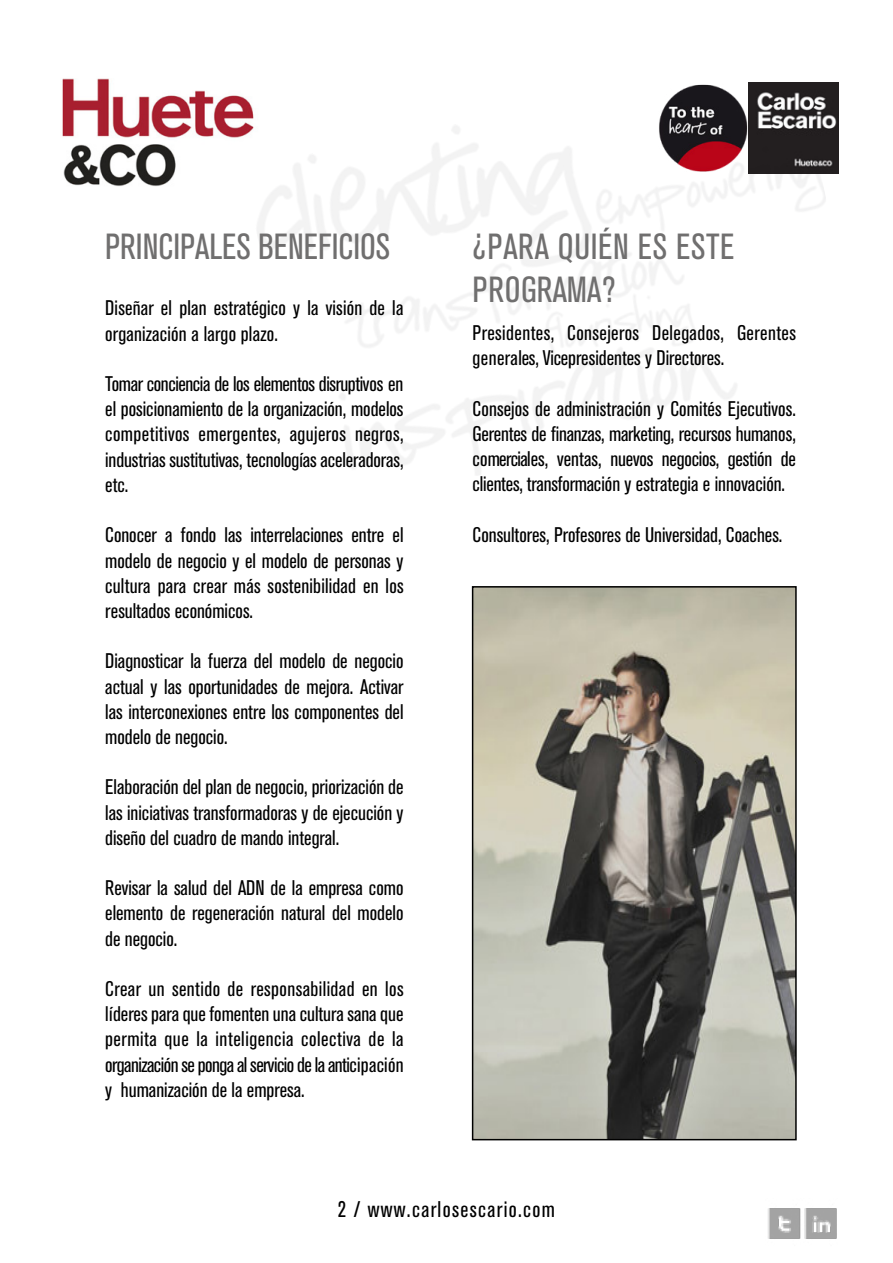
<style>
.page{position:relative;width:893px;height:1263px;background:#fff}
.page>*{position:absolute;margin:0;border:0;box-sizing:border-box;transform-origin:0 0}
.t1{font:condensed 36px/43.2px "Akzidenz Grotesk BQ";letter-spacing:.02em;color:#706f6f}
.t2{font:condensed 36px "Akzidenz Grotesk BQ";color:#706f6f}
.t3{font:condensed 22.5px "Akzidenz Grotesk BQ";letter-spacing:.06em;color:#000}
.t4{font:condensed 21px/25.2px "Akzidenz Grotesk BQ";color:#000;text-align:justify}
.t5{font:condensed 21px/25.2px "Akzidenz Grotesk BQ";letter-spacing:.02em;color:#000}
</style>
<div class="page">
<img style="left:62px;top:78px;width:181px;height:109px">
<img style="left:243px;top:82px;width:596px;height:393px">
<img style="left:653px;top:83px;width:101px;height:91px">
<img style="left:475px;top:589px;width:319px;height:548px">
<div style="left:472px;top:586px;width:325px;height:554px;border:2px solid #000"></div>
<img style="left:765px;top:1126px;width:72px;height:113px">
<h1 class="t2" style="left:105px;top:226px;width:286px">PRINCIPALES BENEFICIOS</h1>
<p class="t4" style="left:105px;top:296px;width:300px">Diseñar el plan estratégico y la visión de la organización a largo plazo.</p>
<p class="t4" style="left:105px;top:372px;width:300px">Tomar conciencia de los elementos disruptivos en el posicionamiento de la organización, modelos competitivos emergentes, agujeros negros, industrias sustitutivas, tecnologías aceleradoras, etc.</p>
<p class="t4" style="left:105px;top:523px;width:300px">Conocer a fondo las interrelaciones entre el modelo de negocio y el modelo de personas y cultura para crear más sostenibilidad en los resultados económicos.</p>
<p class="t4" style="left:105px;top:649px;width:300px">Diagnosticar la fuerza del modelo de negocio actual y las oportunidades de mejora. Activar las interconexiones entre los componentes del modelo de negocio.</p>
<p class="t4" style="left:105px;top:775px;width:300px">Elaboración del plan de negocio, priorización de las iniciativas transformadoras y de ejecución y diseño del cuadro de mando integral.</p>
<p class="t4" style="left:105px;top:876px;width:300px">Revisar la salud del ADN de la empresa como elemento de regeneración natural del modelo de negocio.</p>
<p class="t4" style="left:105px;top:976px;width:300px">Crear un sentido de responsabilidad en los líderes para que fomenten una cultura sana que permita que la inteligencia colectiva de la organización se ponga al servicio de la anticipación y humanización de la empresa.</p>
<h1 class="t1" style="left:473px;top:225px;width:263px">¿PARA QUIÉN ES ESTE<br>PROGRAMA?</h1>
<p class="t5" style="left:473px;top:320px;width:325px">Presidentes, Consejeros Delegados, Gerentes generales, Vicepresidentes y Directores.</p>
<p class="t4" style="left:473px;top:396px;width:325px">Consejos de administración y Comités Ejecutivos.<br>Gerentes de finanzas, marketing, recursos humanos, comerciales, ventas, nuevos negocios, gestión de clientes, transformación y estrategia e innovación.</p>
<p class="t4" style="left:473px;top:522px;width:311px">Consultores, Profesores de Universidad, Coaches.</p>
<p class="t3" style="left:338px;top:1196px;width:219px">2 / www.carlosescario.com</p>
</div>
